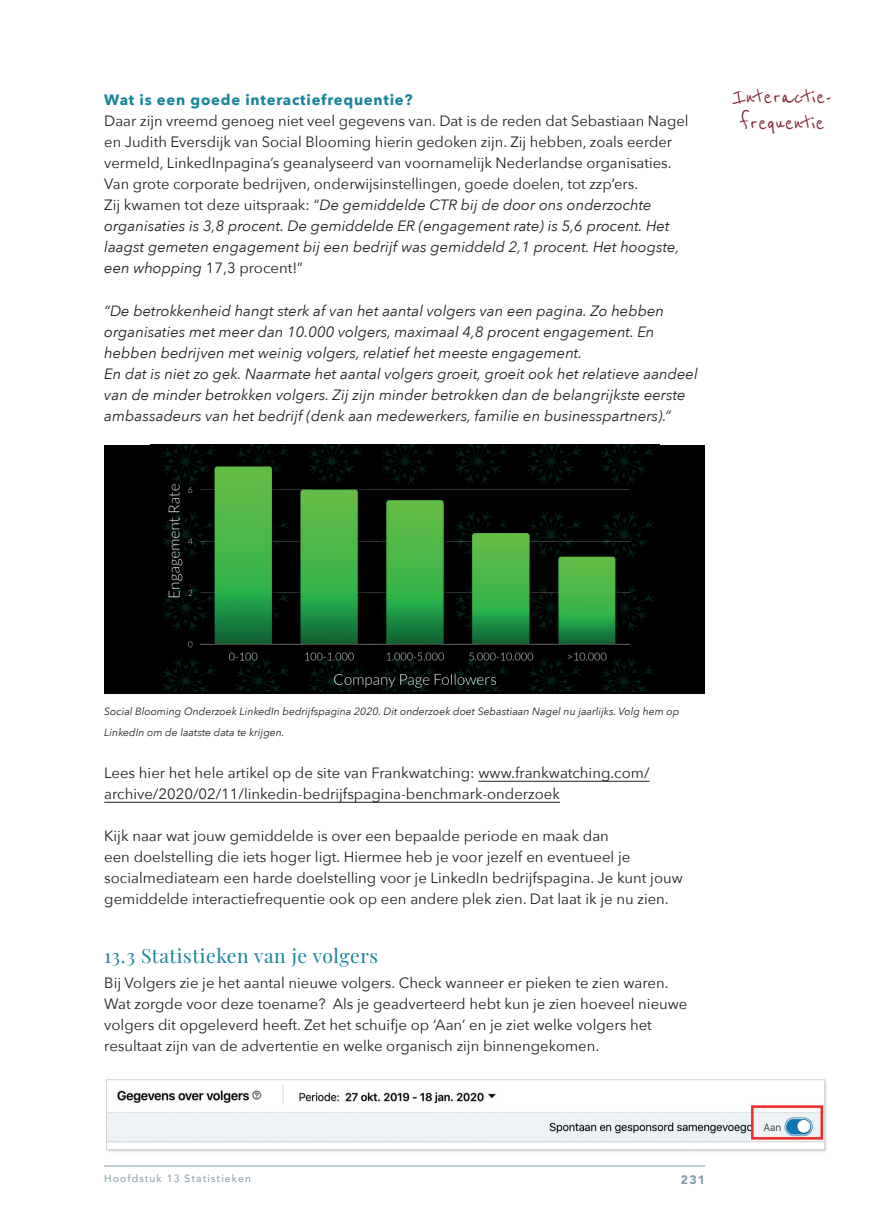
<style>
.page{position:relative;width:874px;height:1221px;background:#fff}
.page>*{position:absolute;margin:0;border:0;box-sizing:border-box;transform-origin:0 0}
.t1{font:26.25px/26.2px "Reenie Beanie";color:#842936}
.t2{font:19.25px "Playfair Display";letter-spacing:.03em;color:#17849d}
.t3{font:14.88px/21px "Avenir Next";color:#231f20}
.t4{font:italic 14.88px/21px "Avenir Next";color:#231f20}
.t5{font:700 14.88px "Avenir Next";letter-spacing:.05em;color:#17849d}
.t6{font:900 12.25px "Avenir";color:#839ca9}
.t7{font:italic 10.5px/21px "Avenir Next";color:#231f20}
.t8{font:10.5px "Avenir";letter-spacing:.1em;color:#839ca9}
.s1{font-style:italic}
</style>
<div class="page">
<hr style="left:478px;top:780px;width:171px;height:1px;background:#231f20">
<hr style="left:104px;top:801px;width:455px;height:1px;background:#231f20">
<div style="left:104px;top:444px;width:600px;height:249px;background:#000001"></div>
<img style="left:163px;top:444px;width:491px;height:247px">
<img style="left:106px;top:1079px;width:721px;height:73px">
<hr style="left:104px;top:1165px;width:600px;height:1px;background:#839ca9">
<p class="t5" style="left:104px;top:87px;width:310px">Wat is een goede interactiefrequentie?</p>
<p class="t3" style="left:104px;top:110px;width:585px">Daar zijn vreemd genoeg niet veel gegevens van. Dat is de reden dat Sebastiaan Nagel en Judith Eversdijk van Social Blooming hierin gedoken zijn. Zij hebben, zoals eerder vermeld, LinkedInpagina’s geanalyseerd van voornamelijk Nederlandse organisaties.<br>Van grote corporate bedrijven, onderwijsinstellingen, goede doelen, tot zzp’ers.<br>Zij kwamen tot deze uitspraak: “<span class="s1">De gemiddelde CTR bij de door ons onderzochte organisaties is 3,8 procent. De gemiddelde ER (engagement rate) is 5,6 procent. Het laagst gemeten engagement bij een bedrijf was gemiddeld 2,1 procent. Het hoogste, een whopping</span> 17,3 procent!”</p>
<p class="t4" style="left:104px;top:299px;width:594px">“De betrokkenheid hangt sterk af van het aantal volgers van een pagina. Zo hebben organisaties met meer dan 10.000 volgers, maximaal 4,8 procent engagement. En hebben bedrijven met weinig volgers, relatief het meeste engagement.<br>En dat is niet zo gek. Naarmate het aantal volgers groeit, groeit ook het relatieve aandeel van de minder betrokken volgers. Zij zijn minder betrokken dan de belangrijkste eerste ambassadeurs van het bedrijf (denk aan medewerkers, familie en businesspartners).”</p>
<h1 class="t1" style="left:732px;top:84px;width:101px">Interactie&shy;frequentie</h1>
<p class="t7" style="left:104px;top:700px;width:576px">Social Blooming Onderzoek LinkedIn bedrijfspagina 2020. Dit onderzoek doet Sebastiaan Nagel nu jaarlijks. Volg hem op<br>LinkedIn om de laatste data te krijgen.</p>
<p class="t3" style="left:104px;top:761px;width:546px">Lees hier het hele artikel op de site van Frankwatching: www.frankwatching.com/ archive/2020/02/11/linkedin-bedrijfspagina-benchmark-onderzoek</p>
<p class="t3" style="left:104px;top:824px;width:579px">Kijk naar wat jouw gemiddelde is over een bepaalde periode en maak dan<br>een doelstelling die iets hoger ligt. Hiermee heb je voor jezelf en eventueel je socialmediateam een harde doelstelling voor je LinkedIn bedrijfspagina. Je kunt jouw gemiddelde interactiefrequentie ook op een andere plek zien. Dat laat ik je nu zien.</p>
<p class="t2" style="left:104px;top:941px;width:275px">13.3 Statistieken van je volgers</p>
<p class="t3" style="left:104px;top:971px;width:584px">Bij Volgers zie je het aantal nieuwe volgers. Check wanneer er pieken te zien waren.<br>Wat zorgde voor deze toename? Als je geadverteerd hebt kun je zien hoeveel nieuwe volgers dit opgeleverd heeft. Zet het schuifje op ‘Aan’ en je ziet welke volgers het resultaat zijn van de advertentie en welke organisch zijn binnengekomen.</p>
<p class="t8" style="left:104px;top:1169px;width:148px">Hoofdstuk 13 Statistieken</p>
<p class="t6" style="left:680px;top:1168px;width:26px">231</p>
</div>
